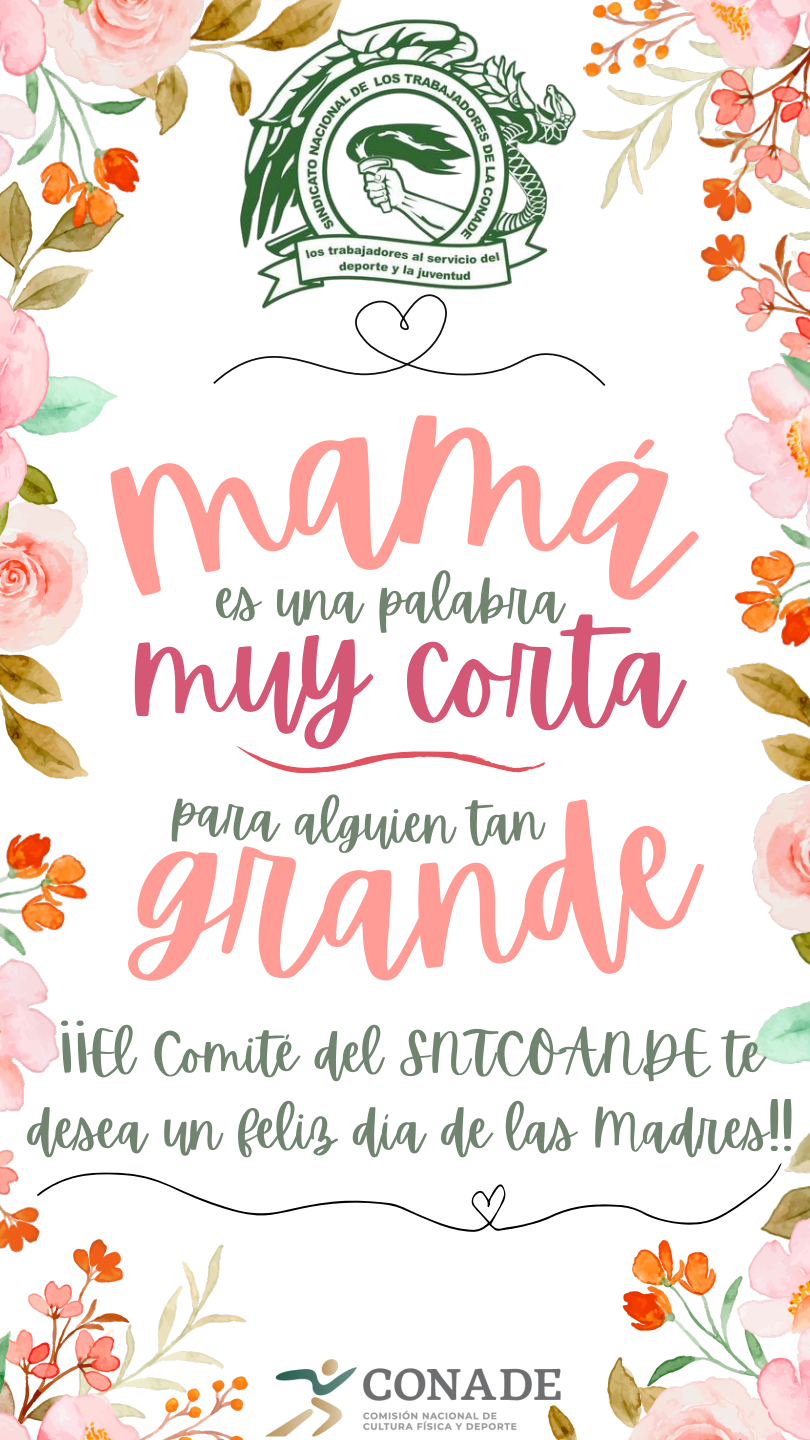
<style>
.page{position:relative;width:810px;height:1440px;background:#fff}
.page>*{position:absolute;margin:0;border:0;box-sizing:border-box;transform-origin:0 0}
.t1{font:131.7px "Apricots";color:#d45776}
.t2{font:55.1px "Apricots";color:#708470}
.t3{font:54.5px/76.1px "Apricots";color:#708470;text-align:center}
.t4{font:53.1px "Apricots";color:#708470}
</style>
<div class="page">
<img style="left:0;top:1244px;width:247px;height:196px">
<img style="left:700px;top:253px;width:110px;height:364px">
<img style="left:726px;top:617px;width:84px;height:544px">
<img style="left:0;top:360px;width:118px;height:257px">
<img style="left:0;top:617px;width:217px;height:760px">
<svg style="left:213px;top:339px;width:392px;height:47px"></svg>
<svg style="left:236px;top:746px;width:310px;height:28px"></svg>
<img style="left:574px;top:1161px;width:236px;height:279px">
<svg style="left:37px;top:1163px;width:745px;height:69px"></svg>
<img style="left:358px;top:19px;width:216px;height:320px">
<img style="left:265px;top:1359px;width:309px;height:81px">
<img style="left:0;top:0;width:358px;height:360px">
<img style="left:574px;top:0;width:236px;height:253px">
<svg style="left:102px;top:411px;width:622px;height:204px"></svg>
<svg style="left:123px;top:792px;width:94px;height:204px"></svg>
<p class="t2" style="left:217px;top:568px;width:349px">es una palabra</p>
<p class="t1" style="left:137px;top:595px;width:546px">muy corta</p>
<p class="t4" style="left:391px;top:793px;width:36px">ie</p>
<p class="t3" style="left:28px;top:1016px;width:768px">¡¡El Comité del SNTCOANDE te desea un feliz día de las Madres!!</p>
</div>
